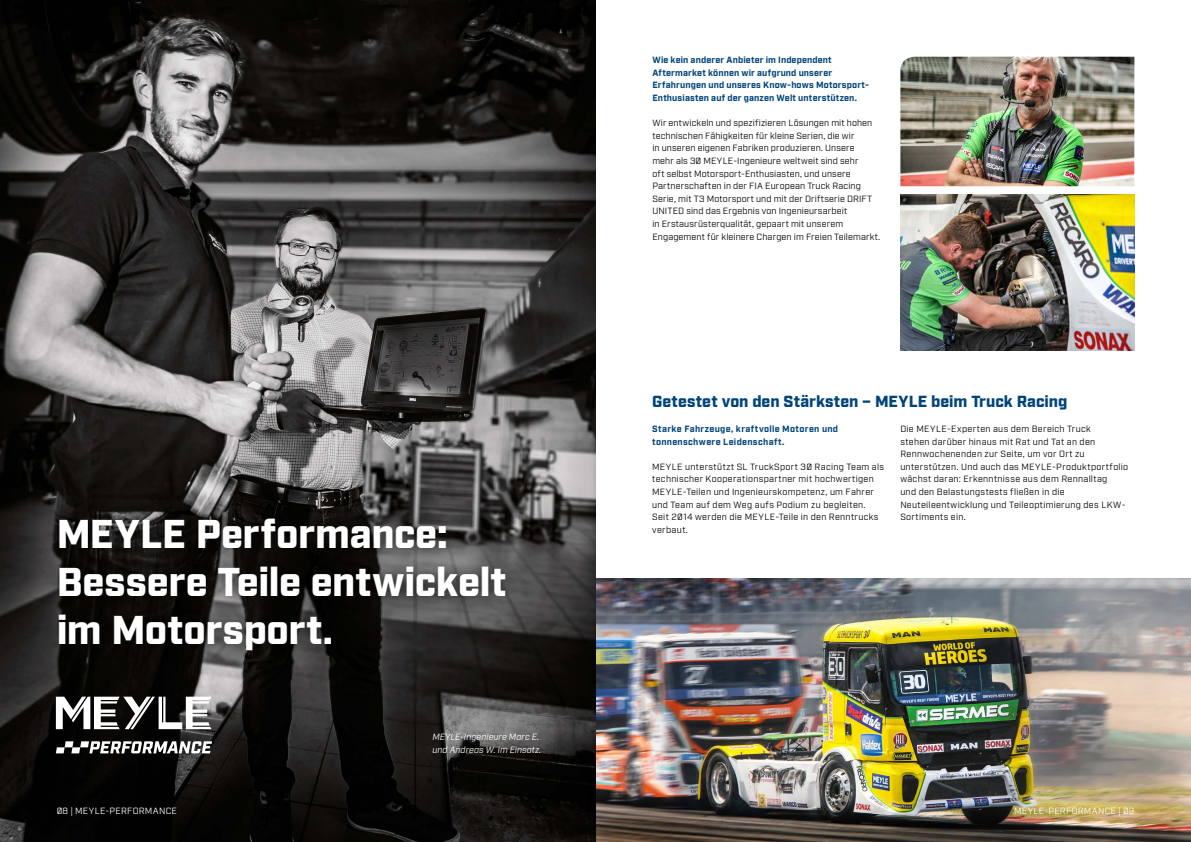
<style>
.page{position:relative;width:1191px;height:842px;background:#fff}
.page>*{position:absolute;margin:0;border:0;box-sizing:border-box;transform-origin:0 0}
.t1{font:900 40px/48px "Industry Meyle";letter-spacing:-.005em;color:#fff}
.t2{font:900 16px "Industry Meyle";color:#004479}
.t3{font:9px/12.6px "Industry Meyle";letter-spacing:.03em;color:#000}
.t4{font:700 9px/12.6px "Industry Meyle";letter-spacing:.02em;color:#004479}
.t5{font:italic 9px/13px "Industry Meyle";letter-spacing:.01em;color:#fff}
.t6{font:9px "Industry Meyle";letter-spacing:.03em;color:#fff}
</style>
<div class="page">
<img style="left:595px;top:578px;width:596px;height:264px">
<img style="left:0;top:0;width:595px;height:842px">
<img style="left:900px;top:194px;width:234px;height:156px">
<img style="left:900px;top:57px;width:234px;height:129px">
<div style="left:40px;top:501px;width:483px;height:167px;background:#000;opacity:.8"></div>
<svg style="left:56px;top:741px;width:156px;height:12px"></svg>
<svg style="left:56px;top:697px;width:155px;height:32px"></svg>
<h1 class="t1" style="left:57px;top:512px;width:451px">MEYLE Performance:<br>Bessere Teile entwickelt im Motorsport.</h1>
<p class="t5" style="left:432px;top:731px;width:110px">MEYLE-Ingenieure Marc E. und Andreas W. im Einsatz.</p>
<p class="t4" style="left:652px;top:54px;width:218px">Wie kein anderer Anbieter im Independent Aftermarket können wir aufgrund unserer Erfahrungen und unseres Know-hows Motorsport-Enthusiasten auf der ganzen Welt unterstützen.</p>
<p class="t3" style="left:652px;top:117px;width:229px">Wir entwickeln und spezifizieren Lösungen mit hohen technischen Fähigkeiten für kleine Serien, die wir<br>in unseren eigenen Fabriken produzieren. Unsere<br>mehr als 30 MEYLE-Ingenieure weltweit sind sehr<br>oft selbst Motorsport-Enthusiasten, und unsere Partnerschaften in der FIA European Truck Racing Serie, mit T3 Motorsport und mit der Driftserie DRIFT UNITED sind das Ergebnis von Ingenieursarbeit<br>in Erstausrüsterqualität, gepaart mit unserem Engagement für kleinere Chargen im Freien Teilemarkt.</p>
<h2 class="t2" style="left:652px;top:392px;width:417px">Getestet von den Stärksten – MEYLE beim Truck Racing</h2>
<p class="t4" style="left:652px;top:423px;width:187px">Starke Fahrzeuge, kraftvolle Motoren und tonnenschwere Leidenschaft.</p>
<p class="t3" style="left:652px;top:461px;width:233px">MEYLE unterstützt SL TruckSport 30 Racing Team als technischer Kooperationspartner mit hochwertigen MEYLE-Teilen und Ingenieurskompetenz, um Fahrer und Team auf dem Weg aufs Podium zu begleiten.<br>Seit 2014 werden die MEYLE-Teile in den Renntrucks verbaut.</p>
<p class="t3" style="left:900px;top:423px;width:229px">Die MEYLE-Experten aus dem Bereich Truck<br>stehen darüber hinaus mit Rat und Tat an den Rennwochenenden zur Seite, um vor Ort zu unterstützen. Und auch das MEYLE-Produktportfolio wächst daran: Erkenntnisse aus dem Rennalltag<br>und den Belastungstests fließen in die Neuteileentwicklung und Teileoptimierung des LKW-Sortiments ein.</p>
<p class="t6" style="left:57px;top:805px;width:122px">08 | MEYLE-PERFORMANCE</p>
<p class="t6" style="left:1014px;top:805px;width:122px">MEYLE-PERFORMANCE | 09</p>
</div>
